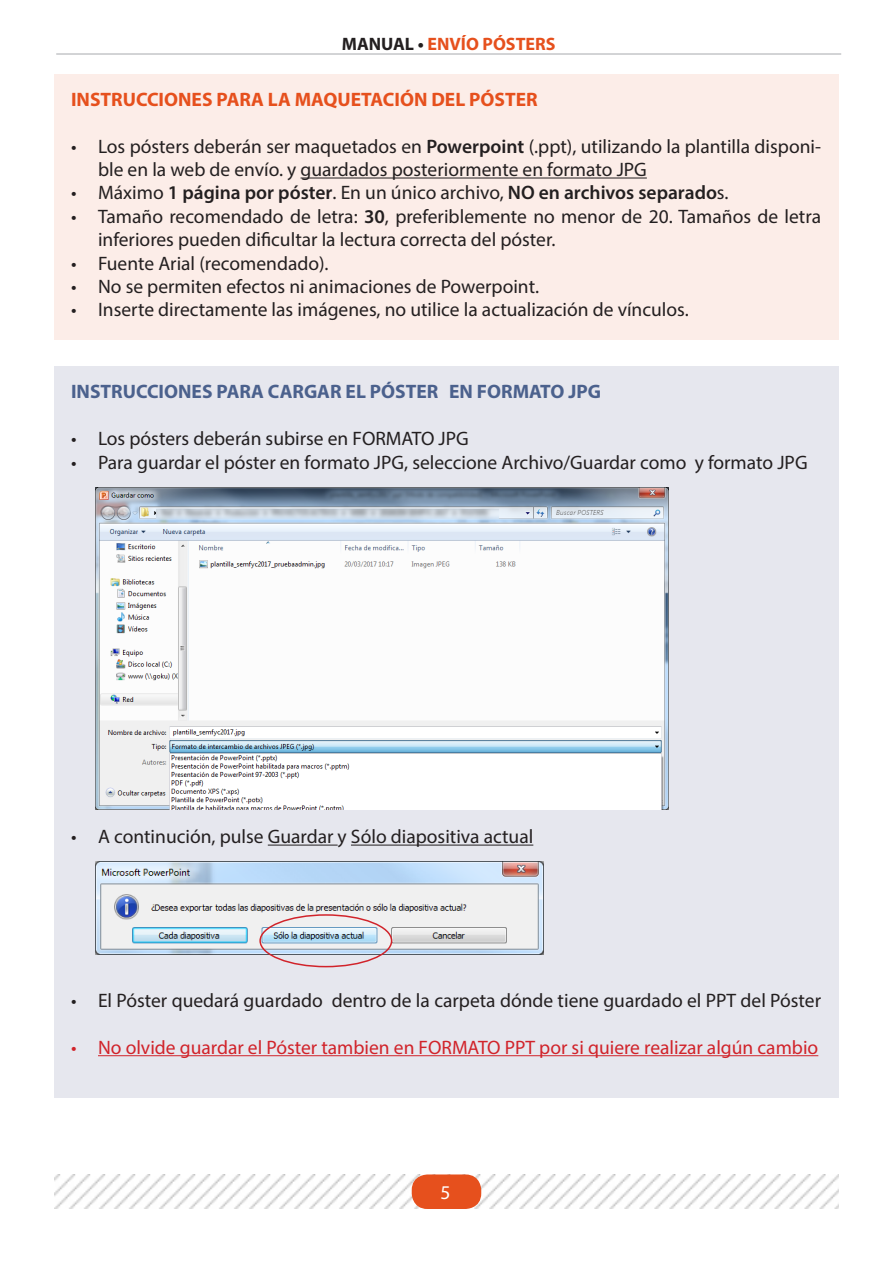
<style>
.page{position:relative;width:893px;height:1263px;background:#fff}
.page>*{position:absolute;margin:0;border:0;box-sizing:border-box;transform-origin:0 0}
.t1{font:19.5px/23.4px "Myriad Pro";color:#231f20}
.t2{font:19.5px "Myriad Pro";color:#d1232a}
.t3{font:600 19.5px "Myriad Pro";color:#231f20}
.Texto{font:700 19.5px "Myriad Pro";color:#4b618d}
.Texto-2{font:700 19.5px "Myriad Pro";color:#e6501d}
.t4{font:19.5px "Myriad Pro";color:#fff}
.t5{font:700 18px "Myriad Pro";color:#e6501d}
.s1{color:#231f20}
.s2{font-weight:600}
.s3{font-weight:400}
</style>
<div class="page">
<img style="left:54px;top:1174px;width:785px;height:35px">
<div style="left:412px;top:1175px;width:68px;height:33px;background:#e6501d;border-radius:15px"></div>
<div style="left:412px;top:1174px;width:69px;height:35px;border:2px solid #e6501d;border-radius:15px"></div>
<hr style="left:56px;top:54px;width:785px;height:1px;background:#a8a9ad">
<div style="left:54px;top:74px;width:784px;height:266px;background:#fcede8"></div>
<hr style="left:301px;top:177px;width:346px;height:1px;background:#231f20">
<div style="left:54px;top:367px;width:784px;height:731px;background:#e6e7ee"></div>
<hr style="left:268px;top:844px;width:70px;height:1px;background:#231f20">
<hr style="left:351px;top:844px;width:182px;height:1px;background:#231f20">
<hr style="left:98px;top:1055px;width:720px;height:1px;background:#d1232a">
<img style="left:96px;top:488px;width:572px;height:322px">
<img style="left:96px;top:861px;width:447px;height:93px">
<div style="left:259px;top:914px;width:133px;height:53px;border:2px solid #d1232a;border-radius:50%"></div>
<p class="t5" style="left:342px;top:32px;width:215px"><span class="s1">MANUAL •</span> ENVÍO PÓSTERS</p>
<p class="Texto-2" style="left:71px;top:87px;width:468px">INSTRUCCIONES PARA LA MAQUETACIÓN DEL PÓSTER</p>
<p class="t1" style="left:98px;top:134px;width:725px;text-indent:-27px">• Los pósters deberán ser maquetados en <span class="s2">Powerpoint</span> (.ppt), utilizando la plantilla disponi&shy;ble en la web de envío. y guardados posteriormente en formato JPG</p>
<p class="t3" style="left:71px;top:180px;width:659px"><span class="s3">• Máximo</span> 1 página por póster<span class="s3">. En un único archivo,</span> NO en archivos separado<span class="s3">s.</span></p>
<p class="t1" style="left:98px;top:204px;width:725px;text-indent:-27px">• Tamaño recomendado de letra: <span class="s2">30</span>, preferiblemente no menor de 20. Tamaños de letra inferiores pueden dificultar la lectura correcta del póster.</p>
<p class="t1" style="left:71px;top:251px;width:259px">• Fuente Arial (recomendado).</p>
<p class="t1" style="left:71px;top:274px;width:470px">• No se permiten efectos ni animaciones de Powerpoint.</p>
<p class="t1" style="left:71px;top:298px;width:619px">• Inserte directamente las imágenes, no utilice la actualización de vínculos.</p>
<p class="Texto" style="left:71px;top:379px;width:531px">INSTRUCCIONES PARA CARGAR EL PÓSTER EN FORMATO JPG</p>
<p class="t1" style="left:71px;top:427px;width:399px">• Los pósters deberán subirse en FORMATO JPG</p>
<p class="t1" style="left:71px;top:450px;width:738px">• Para guardar el póster en formato JPG, seleccione Archivo/Guardar como y formato JPG</p>
<p class="t1" style="left:71px;top:824px;width:464px">• A continución, pulse Guardar y Sólo diapositiva actual</p>
<p class="t1" style="left:71px;top:988px;width:752px">• El Póster quedará guardado dentro de la carpeta dónde tiene guardado el PPT del Póster</p>
<p class="t2" style="left:71px;top:1035px;width:749px">• No olvide guardar el Póster tambien en FORMATO PPT por si quiere realizar algún cambio</p>
<p class="t4" style="left:440px;top:1180px;width:12px">5</p>
</div>
